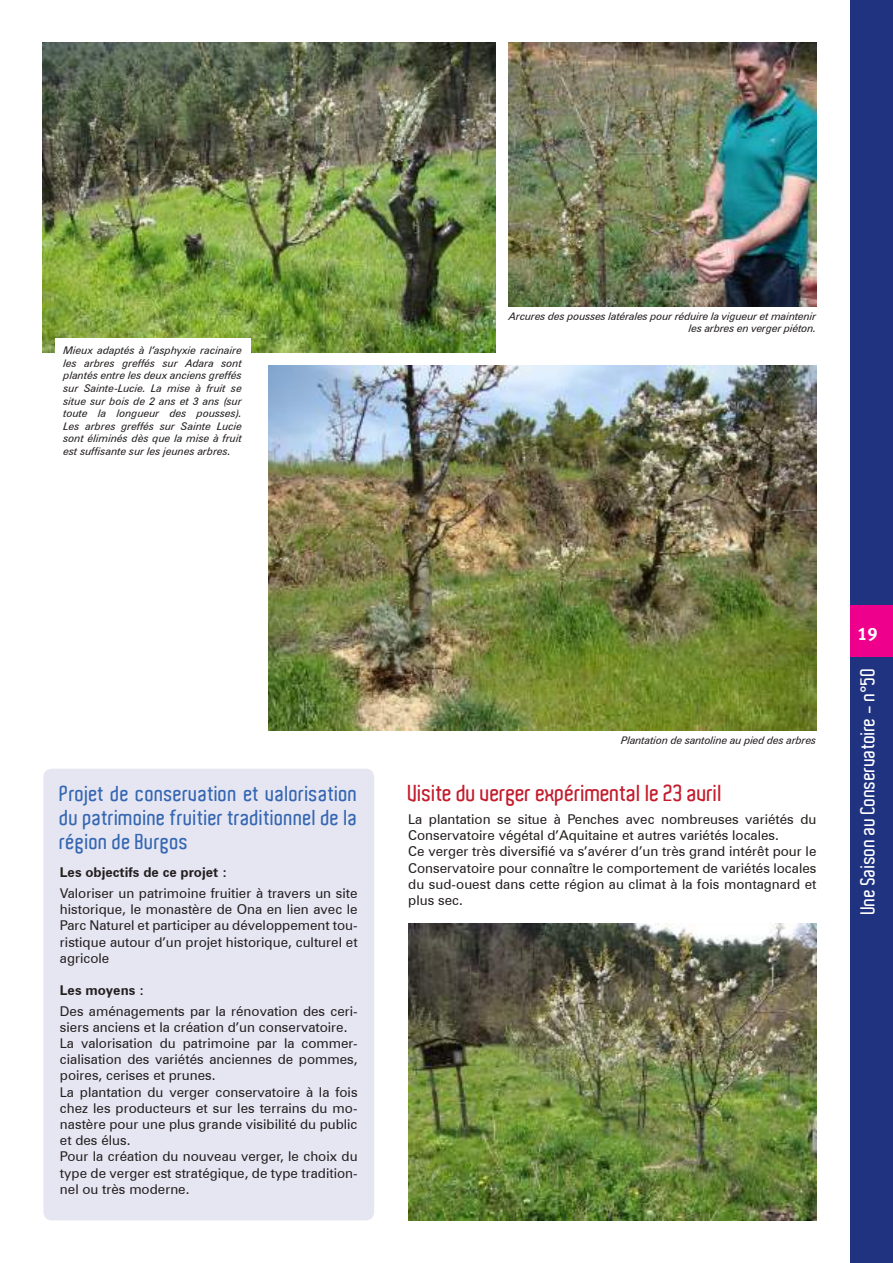
<style>
.page{position:relative;width:893px;height:1263px;background:#fff}
.page>*{position:absolute;margin:0;border:0;box-sizing:border-box;transform-origin:0 0}
.t1{font:600 22.5px "Aldo";letter-spacing:-.005em;color:#c31d2d}
.t2{font:600 21px/24px "Aldo";letter-spacing:.01em;color:#3567b2;text-align:justify}
.t3{font:600 19.5px "Aldo";color:#fff}
.t4{font:18px "Meta Bold CELF Roman";color:#fff}
.t5{font:13.5px/16.2px "Zurich BT";color:#241f1f}
.t6{font:700 13.5px "Zurich BT";color:#241f1f}
.t7{font:italic 10.5px/12.6px "Zurich BT";letter-spacing:-.02em;color:#241f1f;text-align:right}
</style>
<div class="page">
<img style="left:269px;top:366px;width:547px;height:365px">
<div style="left:850px;top:0;width:43px;height:1263px;background:#203381"></div>
<div style="left:850px;top:606px;width:43px;height:51px;background:#ee008c"></div>
<img style="left:408px;top:923px;width:408px;height:297px">
<img style="left:43px;top:43px;width:452px;height:309px">
<img style="left:509px;top:43px;width:307px;height:263px">
<div style="left:43px;top:769px;width:331px;height:451px;background:#e6e6f3;border-radius:9px"></div>
<div style="left:55px;top:338px;width:195px;height:142px;background:#fff"></div>
<p class="t7" style="left:64px;top:344px;width:180px;text-align:justify">Mieux adaptés à l’asphyxie racinaire les arbres greffés sur Adara sont plantés entre les deux anciens greffés sur Sainte-Lucie. La mise à fruit se situe sur bois de 2 ans et 3 ans (sur toute la longueur des pousses).<br>Les arbres greffés sur Sainte Lucie sont éliminés dès que la mise à fruit est suffisante sur les jeunes arbres.</p>
<p class="t7" style="left:509px;top:310px;width:309px">Arcures des pousses latérales pour réduire la vigueur et maintenir les arbres en verger piéton.</p>
<h2 class="t2" style="left:60px;top:782px;width:299px">Projet de conservation et valorisation du patrimoine fruitier traditionnel de la région de Burgos</h2>
<p class="t6" style="left:60px;top:864px;width:169px">Les objectifs de ce projet :</p>
<p class="t5" style="left:60px;top:885px;width:299px;text-align:justify">Valoriser un patrimoine fruitier à travers un site historique, le monastère de Ona en lien avec le Parc Naturel et participer au développement tou&shy;ristique autour d’un projet historique, culturel et agricole</p>
<p class="t6" style="left:60px;top:982px;width:86px">Les moyens :</p>
<p class="t5" style="left:60px;top:1002px;width:299px">Des aménagements par la rénovation des ceri&shy;siers anciens et la création d’un conservatoire.<br>La valorisation du patrimoine par la commer&shy;cialisation des variétés anciennes de pommes, poires, cerises et prunes.<br>La plantation du verger conservatoire à la fois chez les producteurs et sur les terrains du mo&shy;nastère pour une plus grande visibilité du public et des élus.<br>Pour la création du nouveau verger, le choix du type de verger est stratégique, de type tradition&shy;nel ou très moderne.</p>
<p class="t7" style="left:621px;top:734px;width:197px">Plantation de santoline au pied des arbres</p>
<h1 class="t1" style="left:408px;top:781px;width:316px">Visite du verger expérimental le 23 avril</h1>
<p class="t5" style="left:408px;top:811px;width:410px">La plantation se situe à Penches avec nombreuses variétés du Conservatoire végétal d’Aquitaine et autres variétés locales.<br>Ce verger très diversifié va s’avérer d’un très grand intérêt pour le Conservatoire pour connaître le comportement de variétés locales du sud-ouest dans cette région au climat à la fois montagnard et plus sec.</p>
<h3 class="t4" style="left:857px;top:623px;width:22px">19</h3>
<h3 class="t3" style="left:857px;top:914px;width:248px;rotate:-90deg">Une Saison au Conservatoire - n°50</h3>
</div>
